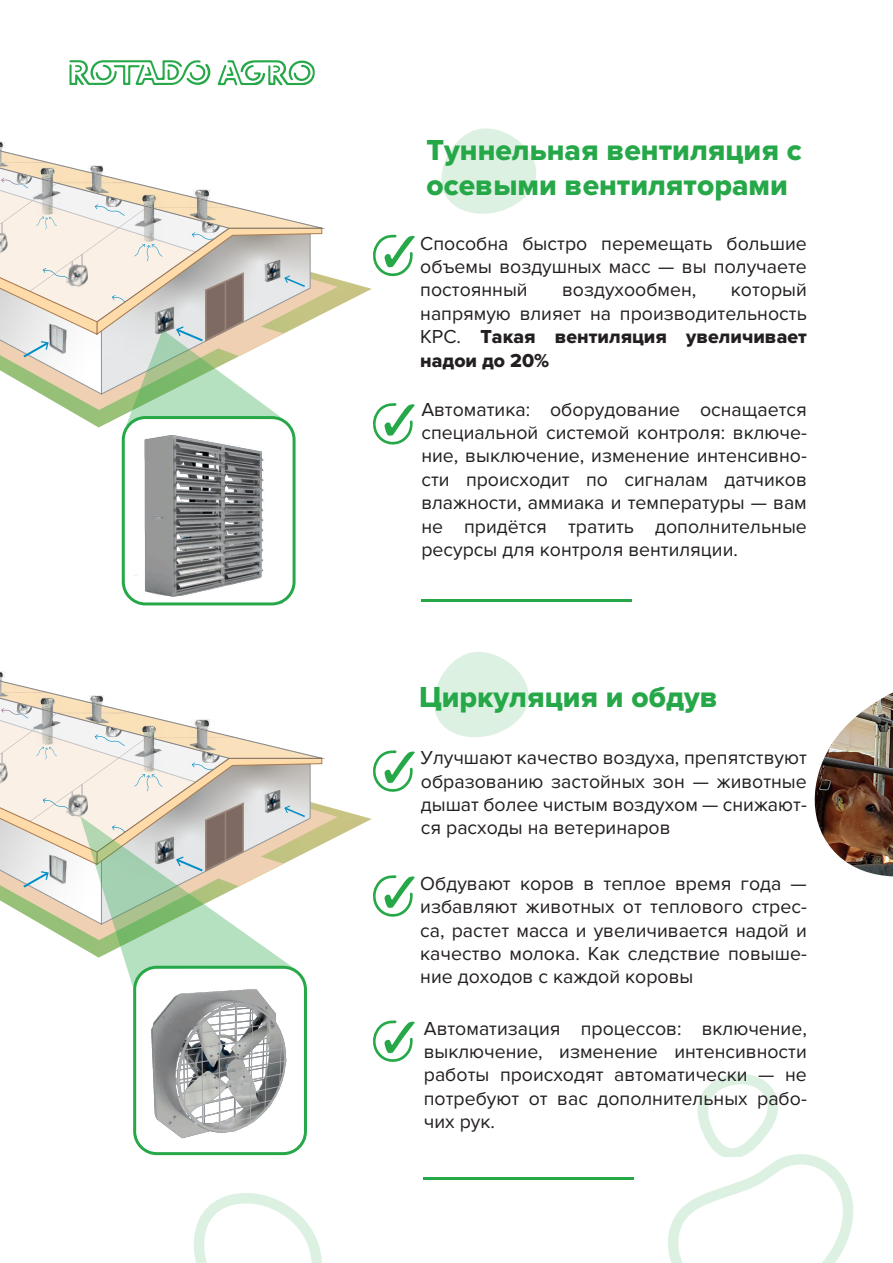
<style>
.page{position:relative;width:893px;height:1263px;background:#fff}
.page>*{position:absolute;margin:0;border:0;box-sizing:border-box;transform-origin:0 0}
.t1{font:800 30px/34.5px "Proxima Nova";color:#26a849}
.t2{font:19.5px/23.4px "Proxima Nova";color:#231f20;text-align:justify}
.t3{font:19.5px/23.4px "Proxima Nova Extrabld";color:#231f20}
.s1{font-family:"Proxima Nova"}
</style>
<div class="page">
<svg style="left:434px;top:652px;width:95px;height:85px"></svg>
<svg style="left:441px;top:128px;width:95px;height:86px"></svg>
<svg style="left:217px;top:60px;width:98px;height:26px"></svg>
<svg style="left:69px;top:60px;width:142px;height:25px"></svg>
<svg style="left:668px;top:1074px;width:185px;height:189px"></svg>
<svg style="left:194px;top:1193px;width:128px;height:70px"></svg>
<svg style="left:96px;top:279px;width:276px;height:148px"></svg>
<svg style="left:325px;top:276px;width:13px;height:134px"></svg>
<svg style="left:0;top:141px;width:325px;height:285px"></svg>
<img style="left:121px;top:430px;width:161px;height:174px">
<div style="left:122px;top:416px;width:174px;height:189px;border:3px solid #26a849;border-radius:22px"></div>
<svg style="left:338px;top:809px;width:34px;height:27px"></svg>
<svg style="left:325px;top:806px;width:13px;height:37px"></svg>
<svg style="left:0;top:671px;width:325px;height:313px"></svg>
<div style="left:133px;top:966px;width:174px;height:189px;border:3px solid #26a849;border-radius:22px"></div>
<img style="left:127px;top:976px;width:178px;height:178px">
<img style="left:814px;top:692px;width:79px;height:184px">
<hr style="left:424px;top:1177px;width:210px;height:3px;background:#26a849">
<hr style="left:421px;top:599px;width:211px;height:3px;background:#26a849">
<svg style="left:373px;top:750px;width:42px;height:42px"></svg>
<svg style="left:373px;top:875px;width:42px;height:42px"></svg>
<svg style="left:373px;top:1020px;width:42px;height:42px"></svg>
<svg style="left:373px;top:234px;width:42px;height:43px"></svg>
<svg style="left:373px;top:403px;width:42px;height:42px"></svg>
<h1 class="t1" style="left:427px;top:134px;width:377px">Туннельная вентиляция с осевыми вентиляторами</h1>
<p class="t2" style="left:420px;top:232px;width:388px">Способна быстро перемещать большие объемы воздушных масс — вы получаете постоянный</p>
<p class="t2" style="left:562px;top:279px;width:136px">воздухообмен,</p>
<p class="t2" style="left:420px;top:279px;width:388px;text-align:right">который<br>напрямую влияет на производительность</p>
<p class="t3" style="left:420px;top:326px;width:388px"><span class="s1">КРС.</span> Такая вентиляция увеличивает надои до 20%</p>
<p class="t2" style="left:421px;top:398px;width:387px">Автоматика: оборудование оснащается специальной системой контроля: включе&shy;ние, выключение, изменение интенсивно&shy;сти происходит по сигналам датчиков влажности, аммиака и температуры — вам не придётся тратить дополнительные ресурсы для контроля вентиляции.</p>
<h1 class="t1" style="left:419px;top:680px;width:300px">Циркуляция и обдув</h1>
<p class="t2" style="left:421px;top:746px;width:387px">Улучшают качество воздуха, препятствуют образованию застойных зон — животные дышат более чистым воздухом — снижают&shy;ся расходы на ветеринаров</p>
<p class="t2" style="left:420px;top:872px;width:388px">Обдувают коров в теплое время года — избавляют животных от теплового стрес&shy;са, растет масса и увеличивается надой и качество молока. Как следствие повыше&shy;ние доходов с каждой коровы</p>
<p class="t2" style="left:424px;top:1017px;width:384px">Автоматизация процессов: включение, выключение, изменение интенсивности работы происходят автоматически — не потребуют от вас дополнительных рабо&shy;чих рук.</p>
</div>
